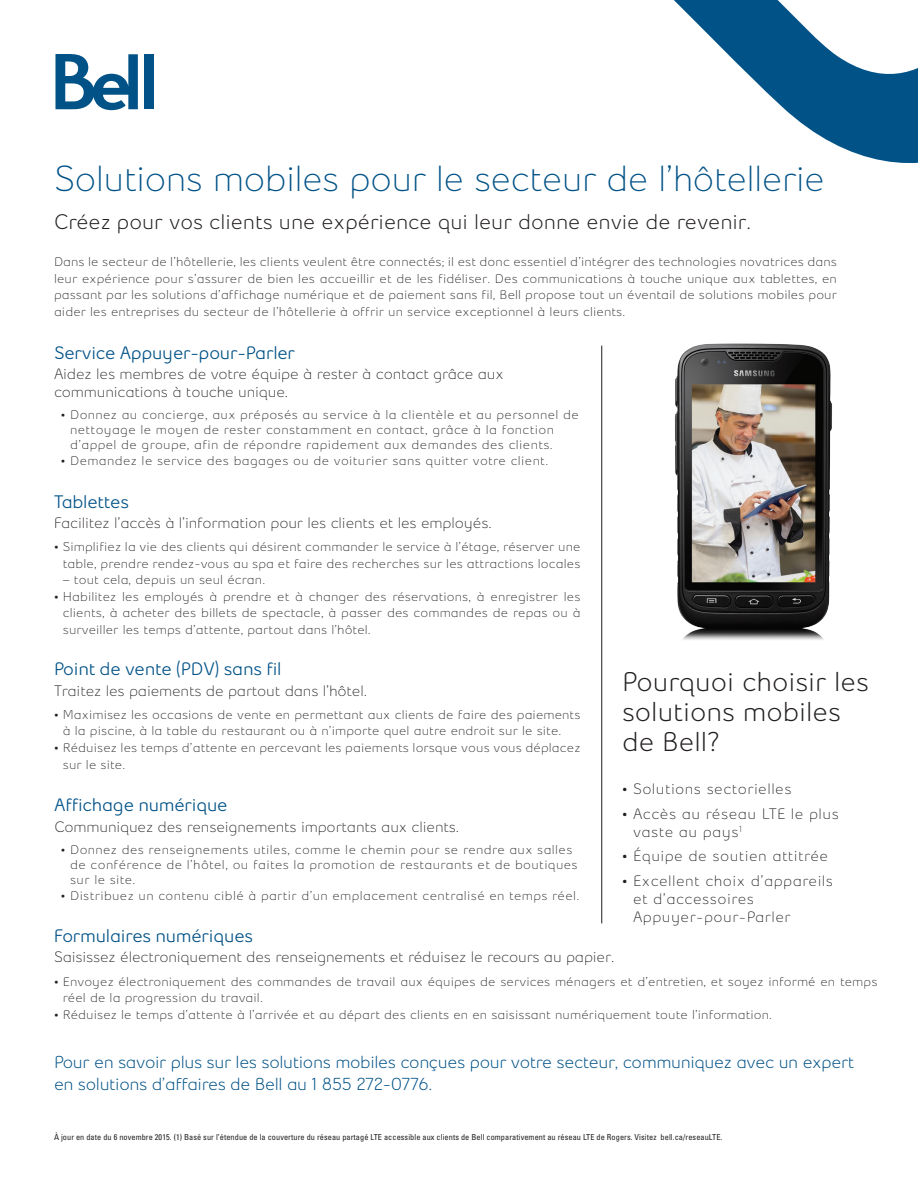
<style>
.page{position:relative;width:918px;height:1188px;background:#fff}
.page>*{position:absolute;margin:0;border:0;box-sizing:border-box;transform-origin:0 0}
.t1{font:36px "Bell Slim";letter-spacing:-.02em;color:#005287}
.t2{font:500 27px/30px "Bell Slim";color:#231f20}
.t3{font:500 21px "Bell Slim";color:#231f20}
.heading{font:600 18px "Bell Slim";letter-spacing:-.01em;color:#005287}
.t4{font:500 17.25px/22.5px "Bell Slim";letter-spacing:-.02em;color:#005287}
.sub_head{font:15px/18px "Bell Slim";letter-spacing:-.01em;color:#231f20}
.sub_head-2{font:15px/18px "Bell Slim";letter-spacing:.03em;color:#231f20}
.body_copy{font:12.75px/16.5px "Bell Slim";letter-spacing:.01em;color:#231f20}
.body_copy-2{font:12.75px/15.3px "Bell Slim";letter-spacing:.03em;color:#231f20}
.body_copy-3{font:condensed 8.25px "Univers LT Std";letter-spacing:.01em;color:#231f20}
</style>
<div class="page">
<svg style="left:674px;top:0;width:244px;height:163px"></svg>
<hr style="left:601px;top:346px;width:1px;height:577px;background:#231f20">
<svg style="left:56px;top:54px;width:82px;height:56px"></svg>
<div style="left:144px;top:54px;width:10px;height:55px;background:#005287"></div>
<img style="left:675px;top:343px;width:157px;height:297px">
<p class="t1" style="left:54px;top:157px;width:772px">Solutions mobiles pour le secteur de l’hôtellerie</p>
<p class="t3" style="left:54px;top:209px;width:699px">Créez pour vos clients une expérience qui leur donne envie de revenir.</p>
<p class="body_copy" style="left:54px;top:253px;width:785px;text-align:justify">Dans le secteur de l’hôtellerie, les clients veulent être connectés; il est donc essentiel d’intégrer des technologies novatrices dans leur expérience pour s’assurer de bien les accueillir et de les fidéliser. Des communications à touche unique aux tablettes, en passant par les solutions d’affichage numérique et de paiement sans fil, Bell propose tout un éventail de solutions mobiles pour aider les entreprises du secteur de l’hôtellerie à offrir un service exceptionnel à leurs clients.</p>
<p class="heading" style="left:54px;top:341px;width:243px">Service Appuyer-pour-Parler</p>
<p class="sub_head" style="left:54px;top:365px;width:451px">Aidez les membres de votre équipe à rester à contact grâce aux communications à touche unique.</p>
<p class="body_copy-2" style="left:70px;top:407px;width:510px;text-indent:-9px">• Donnez au concierge, aux préposés au service à la clientèle et au personnel de nettoyage le moyen de rester constamment en contact, grâce à la fonction d’appel de groupe, afin de répondre rapidement aux demandes des clients.</p>
<p class="body_copy-2" style="left:61px;top:453px;width:489px">• Demandez le service des bagages ou de voiturier sans quitter votre client.</p>
<p class="heading" style="left:54px;top:491px;width:77px">Tablettes</p>
<p class="sub_head" style="left:54px;top:514px;width:439px">Facilitez l’accès à l’information pour les clients et les employés.</p>
<p class="body_copy" style="left:54px;top:538px;width:528px;text-align:right">• Simplifiez la vie des clients qui désirent commander le service à l’étage, réserver une table, prendre rendez-vous au spa et faire des recherches sur les attractions locales</p>
<p class="body_copy" style="left:63px;top:571px;width:204px">– tout cela, depuis un seul écran.</p>
<p class="body_copy" style="left:63px;top:588px;width:519px;text-align:justify;text-indent:-9px">• Habilitez les employés à prendre et à changer des réservations, à enregistrer les clients, à acheter des billets de spectacle, à passer des commandes de repas ou à surveiller les temps d’attente, partout dans l’hôtel.</p>
<p class="heading" style="left:54px;top:658px;width:229px">Point de vente (PDV) sans fil</p>
<p class="sub_head" style="left:54px;top:681px;width:315px">Traitez les paiements de partout dans l’hôtel.</p>
<p class="body_copy" style="left:63px;top:706px;width:519px;text-indent:-9px">• Maximisez les occasions de vente en permettant aux clients de faire des paiements à la piscine, à la table du restaurant ou à n’importe quel autre endroit sur le site.</p>
<p class="body_copy" style="left:63px;top:739px;width:519px;line-height:17.5px;text-indent:-9px">• Réduisez les temps d’attente en percevant les paiements lorsque vous vous déplacez sur le site.</p>
<p class="heading" style="left:54px;top:794px;width:175px">Affichage numérique</p>
<p class="sub_head" style="left:54px;top:817px;width:407px">Communiquez des renseignements importants aux clients.</p>
<p class="body_copy-2" style="left:70px;top:841px;width:509px;text-indent:-9px">• Donnez des renseignements utiles, comme le chemin pour se rendre aux salles de conférence de l’hôtel, ou faites la promotion de restaurants et de boutiques sur le site.</p>
<p class="body_copy-2" style="left:61px;top:888px;width:520px">• Distribuez un contenu ciblé à partir d’un emplacement centralisé en temps réel.</p>
<p class="heading" style="left:54px;top:925px;width:201px">Formulaires numériques</p>
<p class="sub_head" style="left:54px;top:948px;width:562px">Saisissez électroniquement des renseignements et réduisez le recours au papier.</p>
<p class="body_copy" style="left:63px;top:973px;width:816px;text-indent:-9px">• Envoyez électroniquement des commandes de travail aux équipes de services ménagers et d’entretien, et soyez informé en temps réel de la progression du travail.</p>
<p class="body_copy" style="left:54px;top:1006px;width:720px">• Réduisez le temps d’attente à l’arrivée et au départ des clients en en saisissant numériquement toute l’information.</p>
<p class="t2" style="left:622px;top:667px;width:248px">Pourquoi choisir les solutions mobiles de Bell?</p>
<p class="sub_head-2" style="left:622px;top:780px;width:171px">• Solutions sectorielles</p>
<p class="sub_head-2" style="left:633px;top:804px;width:207px;text-indent:-11px">• Accès au réseau LTE le plus vaste au pays<sup>1</sup></p>
<p class="sub_head-2" style="left:622px;top:847px;width:208px">• Équipe de soutien attitrée</p>
<p class="sub_head-2" style="left:633px;top:872px;width:202px;text-indent:-11px">• Excellent choix d’appareils et d’accessoires<br>Appuyer-pour-Parler</p>
<p class="t4" style="left:54px;top:1050px;width:802px">Pour en savoir plus sur les solutions mobiles conçues pour votre secteur, communiquez avec un expert en solutions d’affaires de Bell au 1 855 272-0776.</p>
<p class="body_copy-3" style="left:54px;top:1132px;width:670px">À jour en date du 6 novembre 2015. (1) Basé sur l’étendue de la couverture du réseau partagé LTE accessible aux clients de Bell comparativement au réseau LTE de Rogers. Visitez bell.ca/reseauLTE.</p>
</div>
